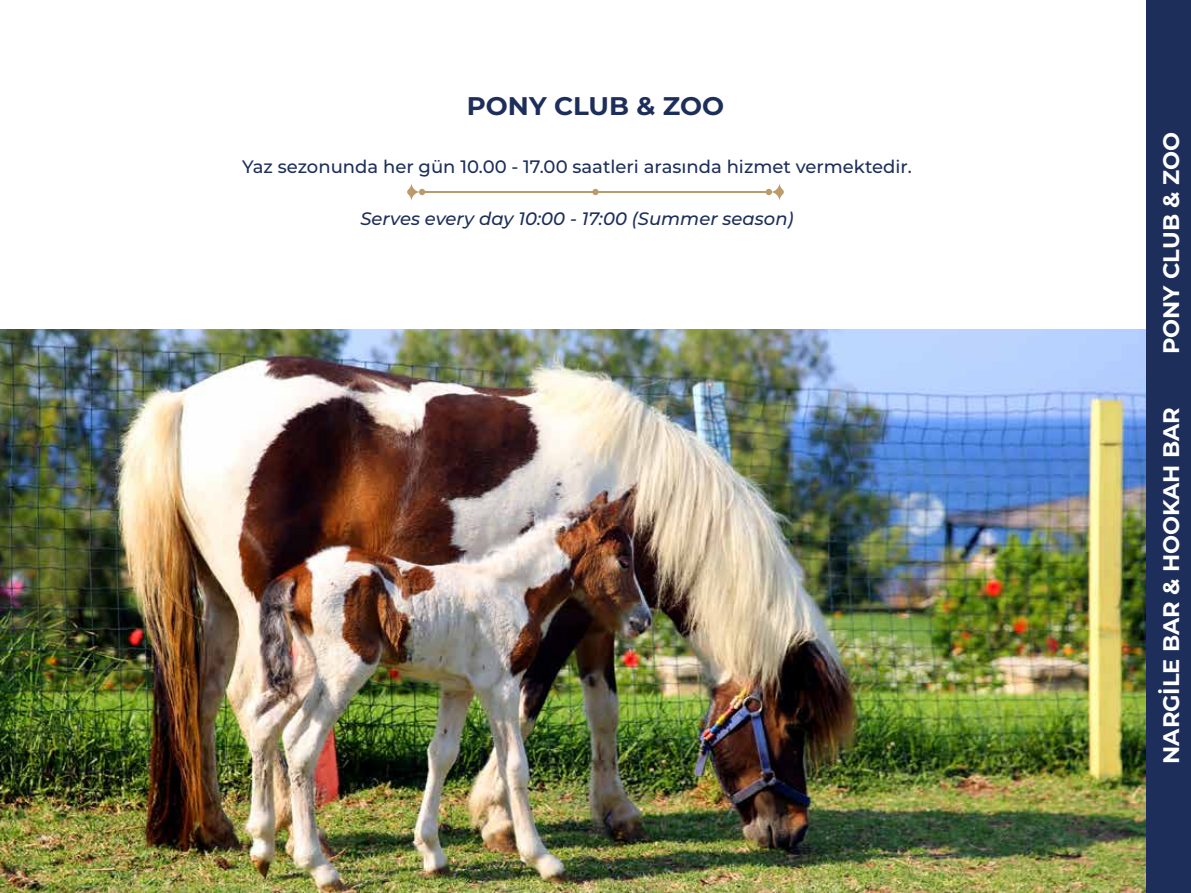
<style>
.page{position:relative;width:1191px;height:893px;background:#fff}
.page>*{position:absolute;margin:0;border:0;box-sizing:border-box;transform-origin:0 0}
.t1{font:700 25.5px "Montserrat";color:#1d2e5b}
.t2{font:700 22.5px "Montserrat";color:#fff}
.t3{font:500 18px "Montserrat";color:#1d2e5b}
.t4{font:italic 500 18px "Montserrat";color:#1d2e5b}
</style>
<div class="page">
<svg style="left:592px;top:189px;width:6px;height:6px"></svg>
<svg style="left:770px;top:183px;width:14px;height:18px"></svg>
<div style="left:765px;top:189px;width:7px;height:6px;background:#bc9b6a;border-radius:50%"></div>
<hr style="left:593px;top:191px;width:175px;height:2px;background:#bc9b6a">
<hr style="left:425px;top:191px;width:175px;height:2px;background:#bc9b6a">
<svg style="left:407px;top:183px;width:18px;height:18px"></svg>
<img style="left:0;top:330px;width:1146px;height:563px">
<div style="left:1146px;top:0;width:45px;height:893px;background:#1d2e5b"></div>
<h1 class="t1" style="left:467px;top:87px;width:259px">PONY CLUB &amp; ZOO</h1>
<p class="t3" style="left:242px;top:154px;width:671px">Yaz sezonunda her gün 10.00 - 17.00 saatleri arasında hizmet vermektedir.</p>
<p class="t4" style="left:360px;top:206px;width:435px">Serves every day 10:00 - 17:00 (Summer season)</p>
<p class="t2" style="left:1155px;top:354px;width:224px;rotate:-90deg">PONY CLUB &amp; ZOO</p>
<p class="t2" style="left:1155px;top:764px;width:358px;rotate:-90deg">NARGİLE BAR &amp; HOOKAH BAR</p>
</div>
